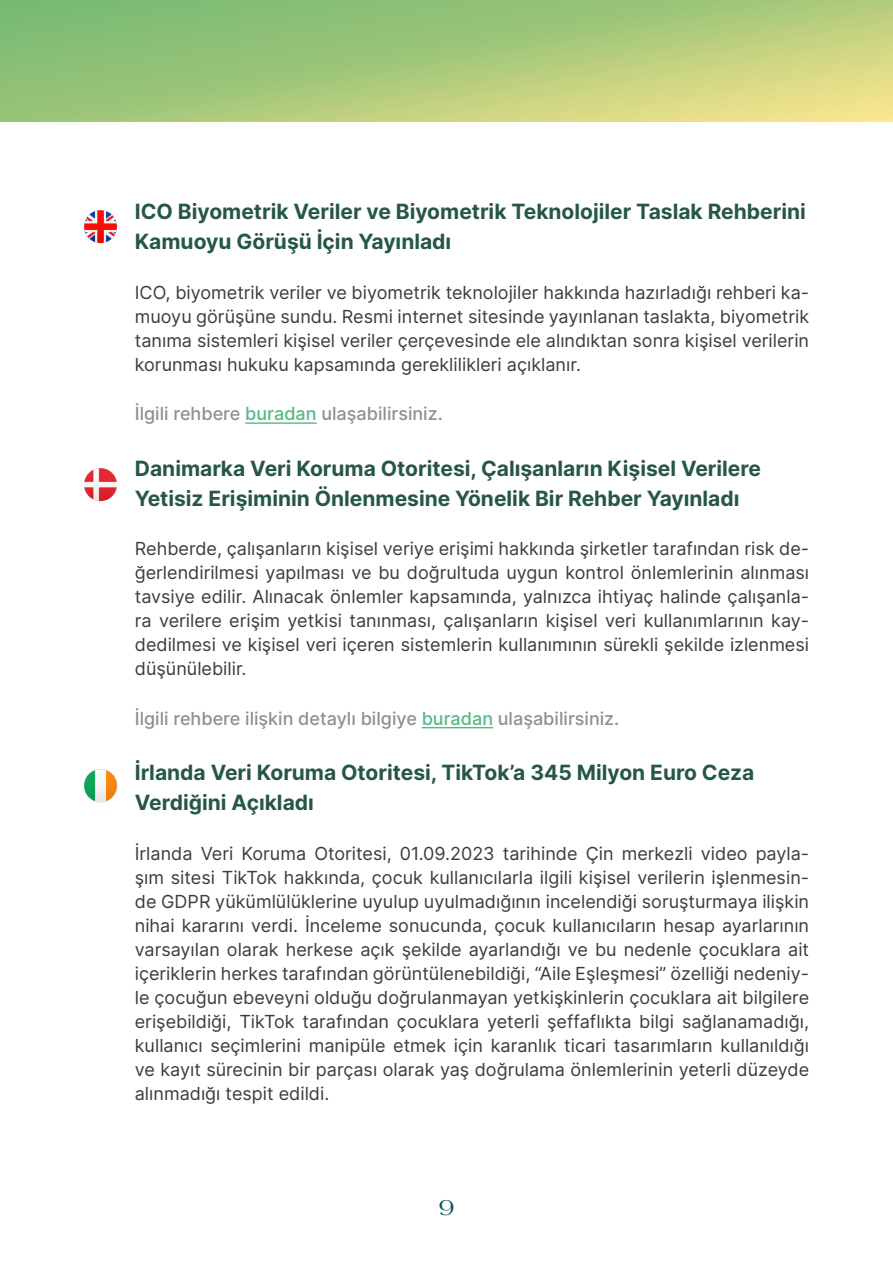
<style>
.page{position:relative;width:893px;height:1263px;background:#fff}
.page>*{position:absolute;margin:0;border:0;box-sizing:border-box;transform-origin:0 0}
.t1{font:24px "Americana Std FUHA Regular";color:#025850}
.t2{font:700 21px/30px "Inter";color:#265744}
.t3{font:18px/24px "Inter";color:#3c3c3b;text-align:justify}
.t4{font:500 18px "Inter";color:#8f8f8f}
.s1{color:#55b986}
</style>
<div class="page">
<svg style="left:0;top:0;width:893px;height:121px;background:#aaca7c"></svg>
<hr style="left:245px;top:422px;width:72px;height:2px;background:#55b986">
<hr style="left:422px;top:727px;width:71px;height:1px;background:#55b986">
<img style="left:84px;top:210px;width:33px;height:33px">
<img style="left:84px;top:769px;width:33px;height:33px">
<img style="left:84px;top:468px;width:33px;height:33px">
<p class="t2" style="left:135px;top:196px;width:673px">ICO Biyometrik Veriler ve Biyometrik Teknolojiler Taslak Rehberini<br>Kamuoyu Görüşü İçin Yayınladı</p>
<p class="t3" style="left:135px;top:280px;width:676px">ICO, biyometrik veriler ve biyometrik teknolojiler hakkında hazırladığı rehberi ka&shy;muoyu görüşüne sundu. Resmi internet sitesinde yayınlanan taslakta, biyometrik tanıma sistemleri kişisel veriler çerçevesinde ele alındıktan sonra kişisel verilerin korunması hukuku kapsamında gereklilikleri açıklanır.</p>
<p class="t4" style="left:135px;top:400px;width:309px">İlgili rehbere <span class="s1">buradan</span> ulaşabilirsiniz.</p>
<p class="t2" style="left:135px;top:453px;width:628px">Danimarka Veri Koruma Otoritesi, Çalışanların Kişisel Verilere<br>Yetisiz Erişiminin Önlenmesine Yönelik Bir Rehber Yayınladı</p>
<p class="t3" style="left:135px;top:536px;width:676px">Rehberde, çalışanların kişisel veriye erişimi hakkında şirketler tarafından risk de&shy;ğerlendirilmesi yapılması ve bu doğrultuda uygun kontrol önlemlerinin alınması tavsiye edilir. Alınacak önlemler kapsamında, yalnızca ihtiyaç halinde çalışanla&shy;ra verilere erişim yetkisi tanınması, çalışanların kişisel veri kullanımlarının kay&shy;dedilmesi ve kişisel veri içeren sistemlerin kullanımının sürekli şekilde izlenmesi düşünülebilir.</p>
<p class="t4" style="left:135px;top:705px;width:486px">İlgili rehbere ilişkin detaylı bilgiye <span class="s1">buradan</span> ulaşabilirsiniz.</p>
<p class="t2" style="left:135px;top:757px;width:621px">İrlanda Veri Koruma Otoritesi, TikTok’a 345 Milyon Euro Ceza<br>Verdiğini Açıkladı</p>
<p class="t3" style="left:135px;top:841px;width:676px">İrlanda Veri Koruma Otoritesi, 01.09.2023 tarihinde Çin merkezli video payla&shy;şım sitesi TikTok hakkında, çocuk kullanıcılarla ilgili kişisel verilerin işlenmesin&shy;de GDPR yükümlülüklerine uyulup uyulmadığının incelendiği soruşturmaya ilişkin nihai kararını verdi. İnceleme sonucunda, çocuk kullanıcıların hesap ayarlarının varsayılan olarak herkese açık şekilde ayarlandığı ve bu nedenle çocuklara ait içeriklerin herkes tarafından görüntülenebildiği, “Aile Eşleşmesi” özelliği nedeniy&shy;le çocuğun ebeveyni olduğu doğrulanmayan yetkişkinlerin çocuklara ait bilgilere erişebildiği, TikTok tarafından çocuklara yeterli şeffaflıkta bilgi sağlanamadığı, kullanıcı seçimlerini manipüle etmek için karanlık ticari tasarımların kullanıldığı ve kayıt sürecinin bir parçası olarak yaş doğrulama önlemlerinin yeterli düzeyde alınmadığı tespit edildi.</p>
<h1 class="t1" style="left:439px;top:1191px;width:17px">9</h1>
</div>
